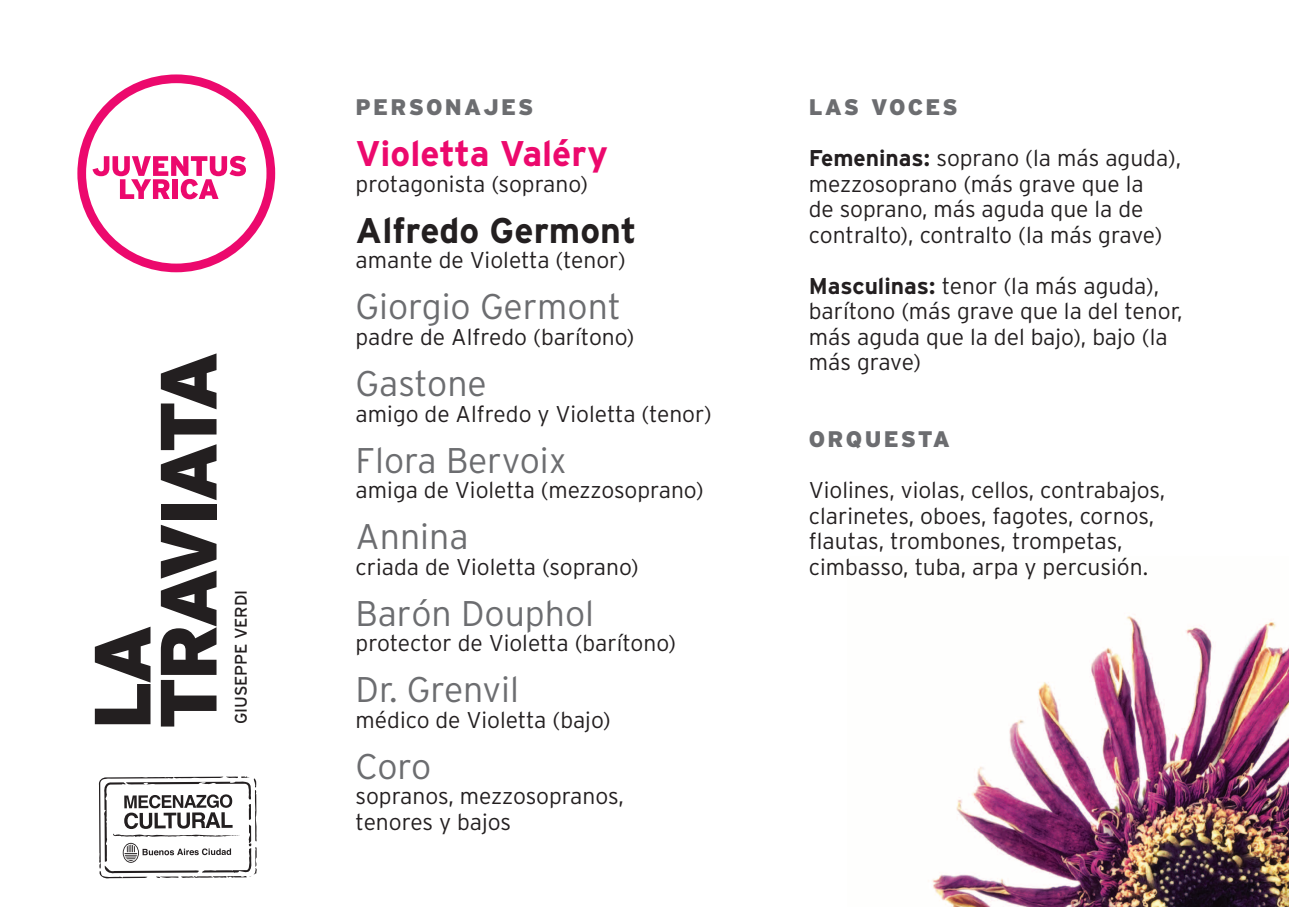
<style>
.page{position:relative;width:1289px;height:919px;background:#fff}
.page>*{position:absolute;margin:0;border:0;box-sizing:border-box;transform-origin:0 0}
.t1{font:900 79.5px/66px "Interstate";letter-spacing:-.06em;color:#231f20}
.t2{font:300 35.7px "Interstate";color:#6c6d70}
.t3{font:700 35.7px "Interstate";color:#ec096d}
.t4{font:700 35.7px "Interstate";color:#231f20}
.t5{font:300 22.8px/25.5px "Interstate";color:#231f20}
.t6{font:900 22.5px "Interstate";letter-spacing:.1em;color:#6c6d70}
.t7{font:16.8px "Interstate";letter-spacing:-.01em;color:#231f20}
.s1{font-weight:700}
</style>
<div class="page">
<img style="left:932px;top:614px;width:356px;height:292px">
<svg style="left:77px;top:74px;width:198px;height:198px"></svg>
<svg style="left:98px;top:776px;width:159px;height:103px"></svg>
<h1 class="t1" style="left:89px;top:729px;width:380px;rotate:-90deg">LA<br>TRAVIATA</h1>
<p class="t7" style="left:231px;top:723px;width:135px;rotate:-90deg">GIUSEPPE VERDI</p>
<p class="t6" style="left:355px;top:94px;width:179px">PERSONAJES</p>
<h2 class="t3" style="left:355px;top:134px;width:254px">Violetta Valéry</h2>
<p class="t5" style="left:355px;top:171px;width:234px">protagonista (soprano)</p>
<h2 class="t4" style="left:355px;top:210px;width:282px">Alfredo Germont</h2>
<p class="t5" style="left:355px;top:247px;width:271px">amante de Violetta (tenor)</p>
<h2 class="t2" style="left:355px;top:287px;width:267px">Giorgio Germont</h2>
<p class="t5" style="left:355px;top:324px;width:280px">padre de Alfredo (barítono)</p>
<h2 class="t2" style="left:355px;top:363px;width:133px">Gastone</h2>
<p class="t5" style="left:355px;top:400px;width:357px">amigo de Alfredo y Violetta (tenor)</p>
<h2 class="t2" style="left:355px;top:440px;width:213px">Flora Bervoix</h2>
<p class="t5" style="left:355px;top:477px;width:349px">amiga de Violetta (mezzosoprano)</p>
<h2 class="t2" style="left:355px;top:516px;width:114px">Annina</h2>
<p class="t5" style="left:355px;top:553px;width:285px">criada de Violetta (soprano)</p>
<h2 class="t2" style="left:355px;top:593px;width:240px">Barón Douphol</h2>
<p class="t5" style="left:355px;top:630px;width:322px">protector de Violetta (barítono)</p>
<h2 class="t2" style="left:355px;top:669px;width:165px">Dr. Grenvil</h2>
<p class="t5" style="left:355px;top:706px;width:256px">médico de Violetta (bajo)</p>
<h2 class="t2" style="left:355px;top:746px;width:77px">Coro</h2>
<p class="t5" style="left:355px;top:783px;width:270px">sopranos, mezzosopranos, tenores y bajos</p>
<p class="t6" style="left:808px;top:94px;width:150px">LAS VOCES</p>
<p class="t5" style="left:808px;top:145px;width:374px"><span class="s1">Femeninas:</span> soprano (la más aguda), mezzosoprano (más grave que la<br>de soprano, más aguda que la de contralto), contralto (la más grave)</p>
<p class="t5" style="left:808px;top:273px;width:375px"><span class="s1">Masculinas:</span> tenor (la más aguda), barítono (más grave que la del tenor, más aguda que la del bajo), bajo (la más grave)</p>
<p class="t6" style="left:808px;top:426px;width:143px">ORQUESTA</p>
<p class="t5" style="left:808px;top:477px;width:358px">Violines, violas, cellos, contrabajos, clarinetes, oboes, fagotes, cornos, flautas, trombones, trompetas, cimbasso, tuba, arpa y percusión.</p>
</div>
